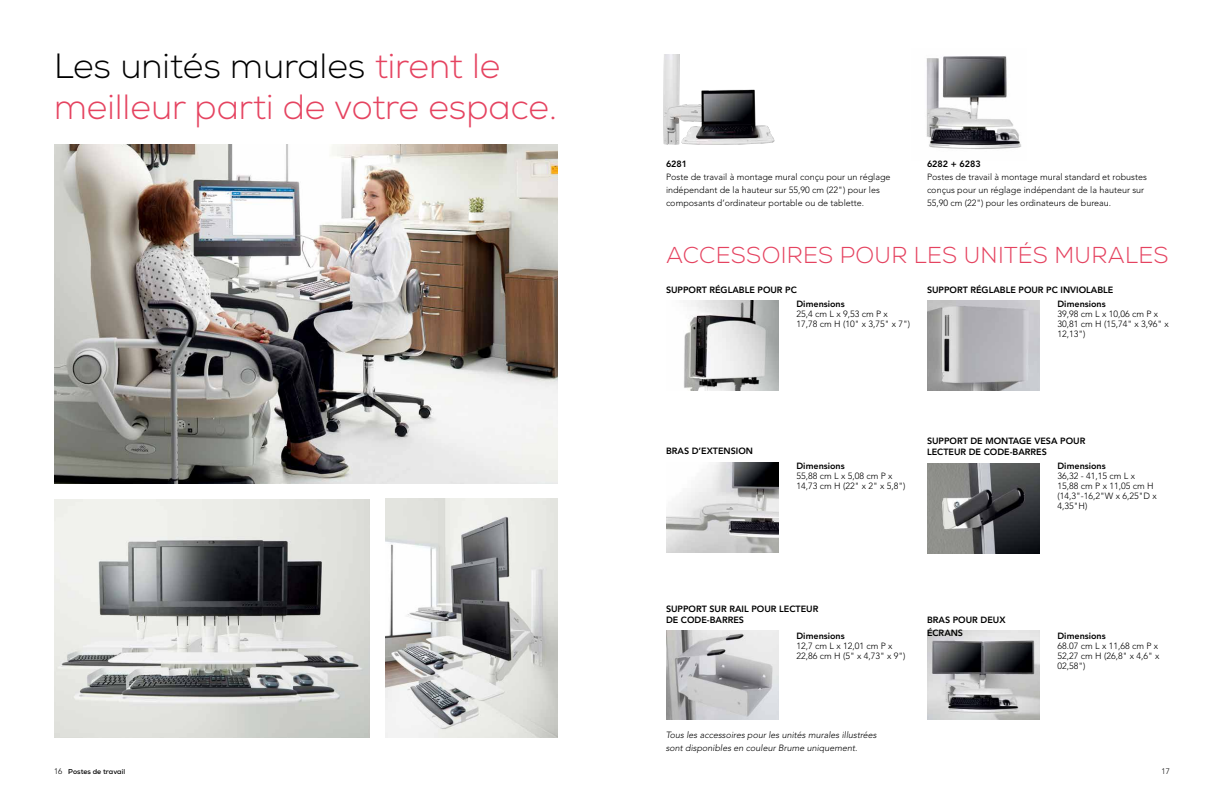
<style>
.page{position:relative;width:1224px;height:792px;background:#fff}
.page>*{position:absolute;margin:0;border:0;box-sizing:border-box;transform-origin:0 0}
.t1{font:300 35px/40px "Nexa";color:#e54360}
.t2{font:300 23px "Nexa";letter-spacing:.015em;color:#e54360}
.t3{font:300 9px/10px "Avenir LT Std";color:#000}
.t4{font:800 9px/11px "Avenir LT Std";color:#000}
.t5{font:italic 300 9px/13px "Avenir LT Std";color:#000}
.t6{font:300 8px "Avenir LT Std";color:#000}
.t7{font:700 7px "Nexa";letter-spacing:-.005em;color:#000}
.s1{color:#000}
.s2{font-family:"Avenir LT Std";font-weight:300;font-size:8px}
</style>
<div class="page">
<img style="left:54px;top:145px;width:504px;height:339px">
<img style="left:54px;top:499px;width:315px;height:239px">
<img style="left:386px;top:499px;width:172px;height:239px">
<img style="left:666px;top:631px;width:112px;height:89px">
<img style="left:927px;top:631px;width:113px;height:89px">
<img style="left:684px;top:301px;width:94px;height:90px">
<img style="left:663px;top:54px;width:112px;height:91px">
<img style="left:927px;top:301px;width:113px;height:90px">
<img style="left:926px;top:56px;width:95px;height:93px">
<img style="left:666px;top:462px;width:112px;height:90px">
<img style="left:927px;top:463px;width:113px;height:90px">
<h1 class="t1" style="left:54px;top:47px;width:504px"><span class="s1">Les unités murales</span> tirent le meilleur parti de votre espace.</h1>
<p class="t4" style="left:666px;top:159px;width:23px">6281</p>
<p class="t3" style="left:666px;top:171px;width:226px;line-height:13px">Poste de travail à montage mural conçu pour un réglage indépendant de la hauteur sur 55,90 cm (22") pour les composants d’ordinateur portable ou de tablette.</p>
<p class="t4" style="left:927px;top:159px;width:55px">6282 + 6283</p>
<p class="t3" style="left:927px;top:171px;width:221px;line-height:13px">Postes de travail à montage mural standard et robustes conçus pour un réglage indépendant de la hauteur sur<br>55,90 cm (22") pour les ordinateurs de bureau.</p>
<h2 class="t2" style="left:666px;top:241px;width:504px">ACCESSOIRES POUR LES UNITÉS MURALES</h2>
<p class="t4" style="left:666px;top:284px;width:132px">SUPPORT RÉGLABLE POUR PC</p>
<p class="t4" style="left:796px;top:299px;width:50px">Dimensions</p>
<p class="t3" style="left:796px;top:309px;width:115px">25,4 cm L x 9,53 cm P x<br>17,78 cm H (10" x 3,75" x 7")</p>
<p class="t4" style="left:927px;top:284px;width:188px">SUPPORT RÉGLABLE POUR PC INVIOLABLE</p>
<p class="t4" style="left:1058px;top:299px;width:50px">Dimensions</p>
<p class="t3" style="left:1058px;top:309px;width:113px">39,98 cm L x 10,06 cm P x<br>30,81 cm H (15,74" x 3,96" x<br>12,13")</p>
<p class="t4" style="left:666px;top:445px;width:89px">BRAS D’EXTENSION</p>
<p class="t4" style="left:796px;top:460px;width:50px">Dimensions</p>
<p class="t3" style="left:796px;top:471px;width:111px">55,88 cm L x 5,08 cm P x<br>14,73 cm H (22" x 2" x 5,8")</p>
<p class="t4" style="left:927px;top:435px;width:160px">SUPPORT DE MONTAGE VESA POUR<br>LECTEUR DE CODE-BARRES</p>
<p class="t4" style="left:1058px;top:461px;width:50px">Dimensions</p>
<p class="t3" style="left:1058px;top:471px;width:101px">36,32 - 41,15 cm L x<br>15,88 cm P x 11,05 cm H (14,3"-16,2"W x 6,25"D x<br>4,35"H)</p>
<p class="t4" style="left:666px;top:603px;width:154px">SUPPORT SUR RAIL POUR LECTEUR<br>DE CODE-BARRES</p>
<p class="t4" style="left:796px;top:630px;width:50px">Dimensions</p>
<p class="t3" style="left:796px;top:641px;width:111px">12,7 cm L x 12,01 cm P x<br>22,86 cm H (5" x 4,73" x 9")</p>
<p class="t4" style="left:927px;top:613px;width:80px;line-height:13px">BRAS POUR DEUX<br>ÉCRANS</p>
<p class="t5" style="left:666px;top:728px;width:213px">Tous les accessoires pour les unités murales illustrées sont disponibles en couleur Brume uniquement.</p>
<p class="t4" style="left:1058px;top:630px;width:50px">Dimensions</p>
<p class="t3" style="left:1058px;top:641px;width:104px">68.07 cm L x 11,68 cm P x<br>52,27 cm H (26,8" x 4,6" x<br>02,58")</p>
<p class="t7" style="left:54px;top:767px;width:73px"><span class="s2">16</span> Postes de travail</p>
<p class="t6" style="left:1162px;top:767px;width:10px">17</p>
</div>
